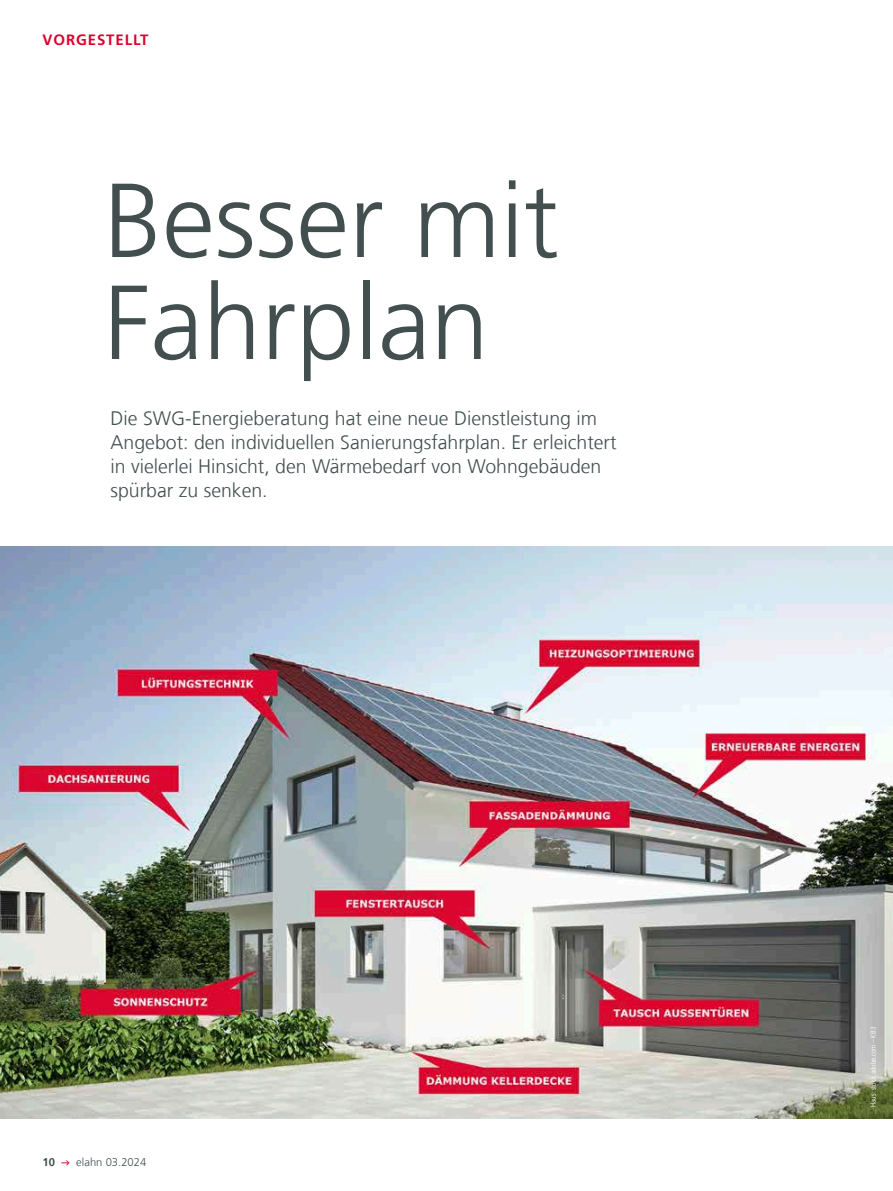
<style>
.page{position:relative;width:893px;height:1191px;background:#fff}
.page>*{position:absolute;margin:0;border:0;box-sizing:border-box;transform-origin:0 0}
.t1{font:300 105px/102px "Frutiger LT Com";color:#434f4f}
.t2{font:300 19.5px/24px "Frutiger LT Com";color:#434f4f}
.t3{font:700 15px "Frutiger LT Com";letter-spacing:.06em;color:#dc032d}
.t4{font:300 11.25px "Frutiger LT Com";color:#434f4f}
.t5{font:700 11.25px "Frutiger LT Com";color:#434f4f}
.t6{font:300 condensed 7.5px "Frutiger LT Com";color:#fff}
</style>
<div class="page">
<img style="left:0;top:546px;width:893px;height:572px">
<p class="t3" style="left:43px;top:31px;width:107px">VORGESTELLT</p>
<h1 class="t1" style="left:104px;top:170px;width:456px">Besser mit<br>Fahrplan</h1>
<p class="t2" style="left:111px;top:406px;width:508px">Die SWG-Energieberatung hat eine neue Dienstleistung im Angebot: den individuellen Sanierungsfahrplan. Er erleichtert in vielerlei Hinsicht, den Wärmebedarf von Wohngebäuden spürbar zu senken.</p>
<p class="t5" style="left:43px;top:1155px;width:14px">10</p>
<p class="t4" style="left:76px;top:1155px;width:72px">elahn 03.2024</p>
<p class="t6" style="left:869px;top:1107px;width:82px;rotate:-90deg">Haus: stock.adobe.com – KB3</p>
</div>
